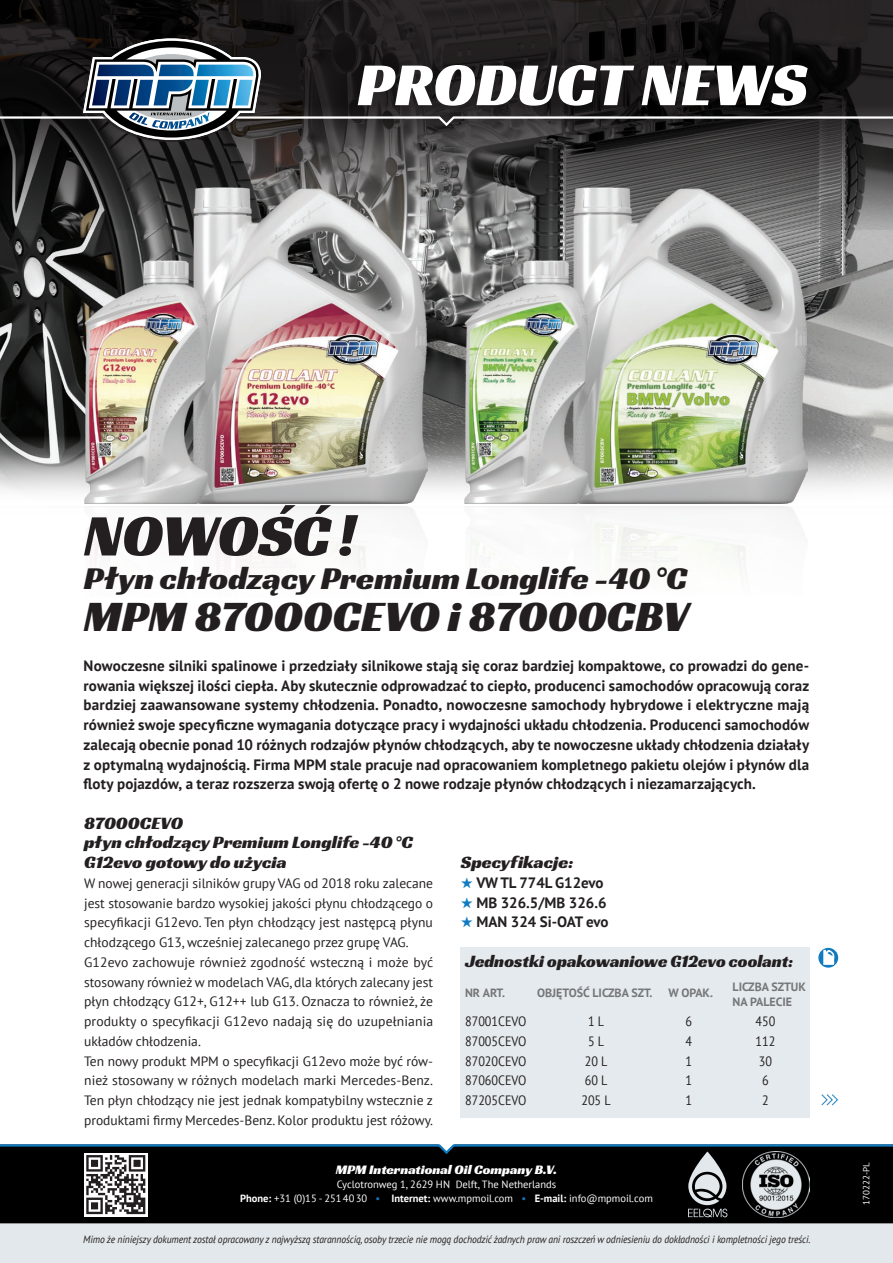
<style>
.page{position:relative;width:893px;height:1263px;background:#fff}
.page>*{position:absolute;margin:0;border:0;box-sizing:border-box;transform-origin:0 0}
.t1{font:62.25px "Racing Sans One";color:#fff}
.t2{font:60px "Racing Sans One";letter-spacing:-.02em;color:#231f20}
.t3{font:45px "Racing Sans One";letter-spacing:-.01em;color:#231f20}
.t4{font:33px "Racing Sans One";color:#231f20}
.t5{font:18px/19.8px "Racing Sans One";color:#231f20}
.t6{font:18px "Racing Sans One";color:#231f20;scale:.95 1}
.t7{font:700 15px/19.8px "PT Sans";letter-spacing:.005em;color:#231f20;text-align:justify}
.t8{font:13.5px/19.8px "PT Sans";color:#231f20}
.t9{font:13.5px "PT Sans";color:#231f20;scale:.9 1}
.t10{font:13.5px "Racing Sans One";color:#fff}
.t11{font:700 12px/15.3px "PT Sans";color:#757679}
.t12{font:italic 10.5px "PT Sans";letter-spacing:-.01em;color:#231f20;scale:.92 1}
.t13{font:10.5px "PT Sans";color:#fff}
.t14{font:10.5px "PT Sans";color:#107bc1}
.t15{font:9px "PT Sans";color:#fff}
.s1{color:#107bc1}
.s2{font-weight:700}
</style>
<div class="page">
<img style="left:0;top:230px;width:893px;height:224px">
<svg style="left:0;top:454px;width:893px;height:50px"></svg>
<svg style="left:0;top:0;width:893px;height:230px;background:#343232"></svg>
<img style="left:85px;top:187px;width:343px;height:317px">
<img style="left:464px;top:187px;width:343px;height:317px">
<div style="left:0;top:1219px;width:893px;height:44px;background:#e2e8eb"></div>
<div style="left:0;top:1217px;width:893px;height:6px;background:#000"></div>
<svg style="left:0;top:38px;width:893px;height:102px;background:#2d3033"></svg>
<svg style="left:0;top:1144px;width:893px;height:73px;background:#15181b"></svg>
<div style="left:460px;top:947px;width:349px;height:170px;background:#e2e8eb"></div>
<svg style="left:818px;top:948px;width:20px;height:20px"></svg>
<svg style="left:823px;top:950px;width:11px;height:15px"></svg>
<svg style="left:821px;top:1094px;width:17px;height:12px"></svg>
<h1 class="t1" style="left:358px;top:44px;width:452px">PRODUCT NEWS</h1>
<h2 class="t2" style="left:84px;top:497px;width:273px">NOWOŚĆ!</h2>
<h3 class="t4" style="left:84px;top:557px;width:605px">Płyn chłodzący Premium Longlife -40°C</h3>
<h3 class="t3" style="left:84px;top:587px;width:606px">MPM 87000CEVO i 87000CBV</h3>
<p class="t7" style="left:84px;top:655px;width:727px">Nowoczesne silniki spalinowe i przedziały silnikowe stają się coraz bardziej kompaktowe, co prowadzi do gene-</p>
<p class="t7" style="left:84px;top:695px;width:727px">bardziej zaawansowane systemy chłodzenia. Ponadto, nowoczesne samochody hybrydowe i elektryczne mają również swoje specyficzne wymagania dotyczące pracy i wydajności układu chłodzenia. Producenci samochodów zalecają obecnie ponad 10 różnych rodzajów płynów chłodzących, aby te nowoczesne układy chłodzenia działały z optymalną wydajnością. Firma MPM stale pracuje nad opracowaniem kompletnego pakietu olejów i płynów dla floty pojazdów a, teraz rozszerza swoją ofertę 2o nowe rodzaje płynów chłodzących i niezamarzających.</p>
<p class="t7" style="left:84px;top:675px;width:727px">rowania większej ilości ciepła. Aby skutecznie odprowadzać to ciepło, producenci samochodów opracowują coraz</p>
<p class="t5" style="left:84px;top:812px;width:330px">87000CEVO<br>płyn chłodzącyPremium Longlife -40°C<br>G12evo gotowydo użycia</p>
<p class="t8" style="left:84px;top:873px;width:351px">W nowej generacji silników grupy VAG od 2018 roku zalecane jest stosowanie bardzo wysokiej jakości płynu chłodzącego o specyfikacji G12evo. Ten płyn chłodzący jest następcą płynu chłodzącego G13, wcześniej zalecanego przez grupę VAG.<br>G12evo zachowuje również zgodność wsteczną i może być stosowany również w modelach VAG,dla których zalecany jest płyn chłodzący G12+, G12++ lub G13. Oznacza to również, że produkty o specyfikacji G12evo nadają się do uzupełniania układów chłodzenia.</p>
<p class="t8" style="left:84px;top:1070px;width:350px">nież stosowany w różnych modelach marki Mercedes-Benz.</p>
<p class="t8" style="left:84px;top:1050px;width:350px">Ten nowy produkt MPM o specyfikacji G12evo może być rów-</p>
<p class="t8" style="left:84px;top:1090px;width:350px">Ten płyn chłodzący nie jest jednak kompatybilny wstecznie z produktami firmy Mercedes-Benz.Kolor produktu jest różowy.</p>
<p class="t5" style="left:461px;top:852px;width:114px">Specyfikacje:</p>
<p class="t7" style="left:461px;top:872px;width:144px"><span class="s1">★</span> VW TL 774 GL 12evo</p>
<p class="t7" style="left:461px;top:892px;width:147px"><span class="s1">★</span> MB 326.5/MB 326.6</p>
<p class="t7" style="left:461px;top:912px;width:149px"><span class="s1">★</span> MAN 324 Si-OAT evo</p>
<p class="t6" style="left:465px;top:949px;width:347px">Jednostki opakowaniowe G12evo coolant:</p>
<p class="t11" style="left:668px;top:985px;width:46px">W OPAK.</p>
<p class="t11" style="left:465px;top:985px;width:41px">NR ART.</p>
<p class="t11" style="left:732px;top:979px;width:75px">LICZBA SZTUK<br>NA PALECIE</p>
<p class="t9" style="left:755px;top:1013px;width:24px">450</p>
<p class="t11" style="left:537px;top:985px;width:117px">OBJĘTOŚĆ LICZBA SZT.</p>
<p class="t9" style="left:465px;top:1013px;width:70px">87001CEVO</p>
<p class="t9" style="left:588px;top:1013px;width:19px">L1</p>
<p class="t9" style="left:685px;top:1013px;width:9px">6</p>
<p class="t9" style="left:465px;top:1032px;width:70px">87005CEVO</p>
<p class="t9" style="left:588px;top:1032px;width:19px">L5</p>
<p class="t9" style="left:685px;top:1032px;width:9px">4</p>
<p class="t9" style="left:755px;top:1032px;width:24px">112</p>
<p class="t9" style="left:465px;top:1052px;width:70px">87020CEVO</p>
<p class="t9" style="left:585px;top:1052px;width:27px">20 L</p>
<p class="t9" style="left:685px;top:1052px;width:9px">1</p>
<p class="t9" style="left:759px;top:1052px;width:16px">30</p>
<p class="t9" style="left:465px;top:1072px;width:70px">87060CEVO</p>
<p class="t9" style="left:585px;top:1072px;width:27px">60 L</p>
<p class="t9" style="left:685px;top:1072px;width:9px">1</p>
<p class="t9" style="left:762px;top:1072px;width:9px">6</p>
<p class="t9" style="left:465px;top:1091px;width:70px">87205CEVO</p>
<p class="t9" style="left:581px;top:1091px;width:34px">205 L</p>
<p class="t9" style="left:685px;top:1091px;width:9px">1</p>
<p class="t9" style="left:762px;top:1091px;width:9px">2</p>
<p class="t10" style="left:336px;top:1161px;width:223px">MPM International Oil Company B .V.</p>
<p class="t13" style="left:456px;top:1178px;width:102px">Delft, The Netherlands</p>
<p class="t13" style="left:337px;top:1178px;width:115px">Cyclotronweg 1, 2629 HN</p>
<p class="t13" style="left:240px;top:1192px;width:129px"><span class="s2">Phone:</span> +31 )0( 15 - 2514030</p>
<p class="t14" style="left:376px;top:1192px;width:6px">•</p>
<p class="t13" style="left:392px;top:1192px;width:123px"><span class="s2">Internet:</span> www.mpmoil.com</p>
<p class="t14" style="left:521px;top:1192px;width:6px">•</p>
<p class="t13" style="left:535px;top:1192px;width:120px"><span class="s2">-E mail:</span> info@mpmoil.com</p>
<p class="t12" style="left:83px;top:1233px;width:792px">Mimo że niniejszy dokument został opracowany z najwyższą starannością, osoby trzecie nie mogą dochodzić żadnych praw ani roszczeń w odniesieniu do dokładności i kompletności jego treści.</p>
<p class="t15" style="left:860px;top:1204px;width:44px;rotate:-90deg">170222-PL</p>
</div>
